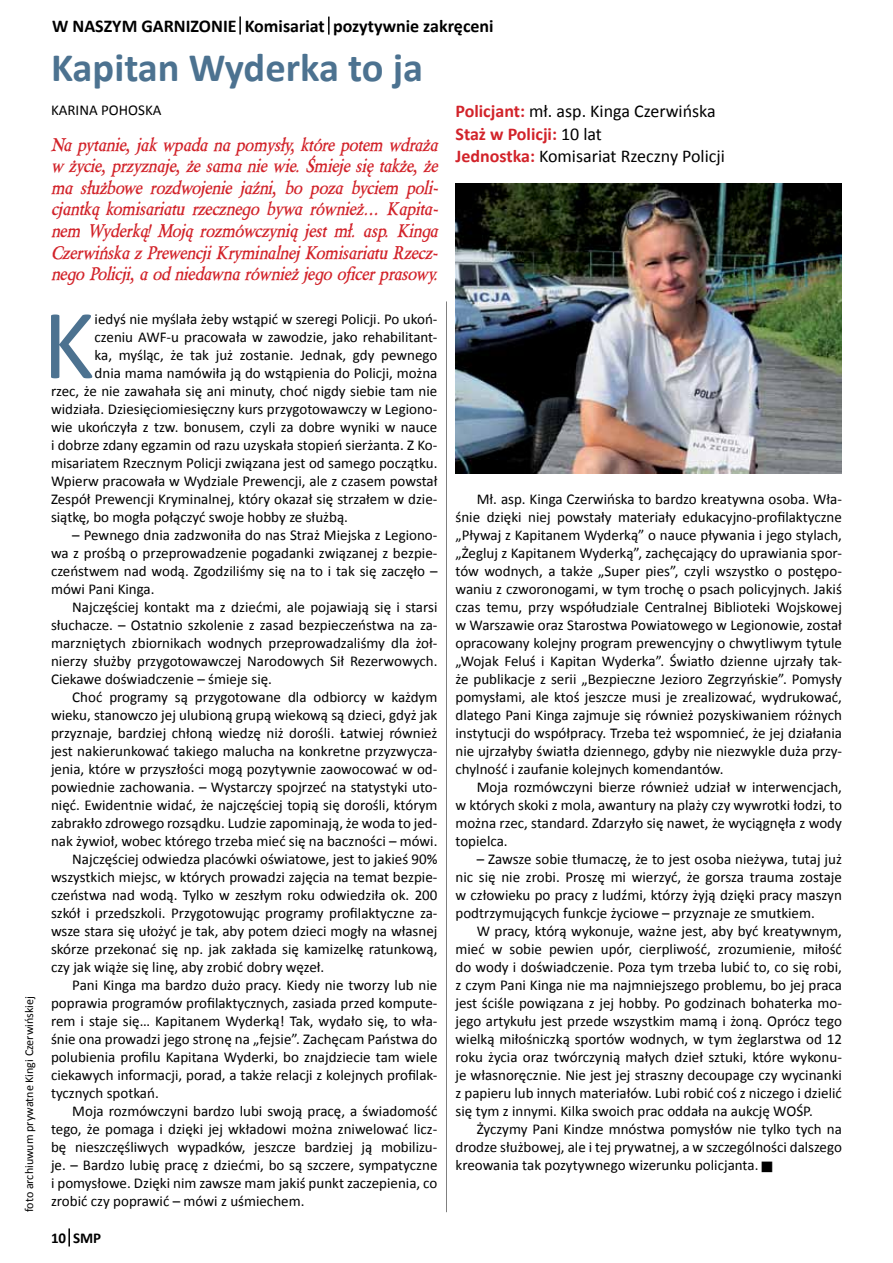
<style>
.page{position:relative;width:893px;height:1263px;background:#fff}
.page>*{position:absolute;margin:0;border:0;box-sizing:border-box;transform-origin:0 0}
.t1{font:100.05px "Calibri";color:#4c7290}
.t2{font:700 40.5px "Calibri";color:#4c7290}
.t3{font:italic 700 18px/21.6px "Berylium";color:#d2232a;text-align:justify}
.t4{font:18px/22.5px "Calibri";color:#000}
.t5{font:700 18px "Calibri";color:#000}
.t6{font:15px/18px "Calibri";color:#000;text-align:justify}
.t7{font:700 15px "Calibri";color:#000}
.t8{font:12px "Calibri";color:#000}
.s1{font-weight:700;color:#d2232a}
</style>
<div class="page">
<svg style="left:68px;top:1228px;width:2px;height:18px"></svg>
<hr style="left:446px;top:301px;width:1px;height:911px;background:#000">
<svg style="left:239px;top:16px;width:2px;height:19px"></svg>
<svg style="left:328px;top:17px;width:2px;height:18px"></svg>
<img style="left:455px;top:183px;width:387px;height:290px">
<p class="t8" style="left:22px;top:1212px;width:218px;rotate:-90deg">foto archiuwum prywatne Kingi Czerwińskiej</p>
<p class="t5" style="left:52px;top:15px;width:443px">W NASZYM GARNIZONIE Komisariat pozytywnie zakręceni</p>
<h2 class="t2" style="left:51px;top:42px;width:374px">Kapitan Wyderka to ja</h2>
<p class="t6" style="left:51px;top:101px;width:112px">KARINA POHOSKA</p>
<p class="t3" style="left:51px;top:134px;width:388px">Na pytanie, jak wpada na pomysły, które potem wdraża w życie, przyznaje, że sama nie wie. Śmieje się także, że ma służbowe rozdwojenie jaźni, bo poza byciem poli&shy;cjantką komisariatu rzecznego bywa również… Kapita&shy;nem Wyderką! Moją rozmówczynią jest mł. asp. Kinga Czerwińska z Prewencji Kryminalnej Komisariatu Rzecz&shy;nego Policji, a od niedawna również jego oficer prasowy.</p>
<h1 class="t1" style="left:43px;top:282px;width:54px">K</h1>
<p class="t6" style="left:95px;top:310px;width:344px">iedyś nie myślała żeby wstąpić w szeregi Policji. Po ukoń-</p>
<p class="t6" style="left:95px;top:328px;width:344px">czeniu AWF-u pracowała w zawodzie, jako rehabilitant-</p>
<p class="t6" style="left:95px;top:346px;width:344px">ka, myśląc, że tak już zostanie. Jednak, gdy pewnego</p>
<p class="t6" style="left:95px;top:364px;width:344px">dnia mama namówiła ją do wstąpienia do Policji, można</p>
<p class="t6" style="left:51px;top:382px;width:388px">rzec, że nie zawahała się ani minuty, choć nigdy siebie tam nie</p>
<p class="t6" style="left:51px;top:400px;width:388px">widziała. Dziesięciomiesięczny kurs przygotowawczy w Legiono-</p>
<p class="t6" style="left:51px;top:418px;width:388px">wie ukończyła z tzw. bonusem, czyli za dobre wyniki w nauce</p>
<p class="t6" style="left:51px;top:436px;width:388px">i dobrze zdany egzamin od razu uzyskała stopień sierżanta. Z Ko-</p>
<p class="t6" style="left:51px;top:454px;width:388px">misariatem Rzecznym Policji związana jest od samego początku.</p>
<p class="t6" style="left:51px;top:472px;width:388px">Wpierw pracowała w Wydziale Prewencji, ale z czasem powstał</p>
<p class="t6" style="left:51px;top:490px;width:388px">Zespół Prewencji Kryminalnej, który okazał się strzałem w dzie-</p>
<p class="t6" style="left:51px;top:508px;width:298px">siątkę, bo mogła połączyć swoje hobby ze służbą.</p>
<p class="t6" style="left:51px;top:526px;width:388px;text-indent:21px">– Pewnego dnia zadzwoniła do nas Straż Miejska z Legiono&shy;wa z prośbą o przeprowadzenie pogadanki związanej z bezpie&shy;czeństwem nad wodą. Zgodziliśmy się na to i tak się zaczęło – mówi Pani Kinga.</p>
<p class="t6" style="left:51px;top:598px;width:388px;text-indent:21px">Najczęściej kontakt ma z dziećmi, ale pojawiają się i starsi słuchacze. – Ostatnio szkolenie z zasad bezpieczeństwa na za&shy;marzniętych zbiornikach wodnych przeprowadzaliśmy dla żoł&shy;nierzy służby przygotowawczej Narodowych Sił Rezerwowych.<br>Ciekawe doświadczenie – śmieje się.</p>
<p class="t6" style="left:72px;top:688px;width:367px">Choć programy są przygotowane dla odbiorcy w każdym</p>
<p class="t6" style="left:51px;top:706px;width:388px">wieku, stanowczo jej ulubioną grupą wiekową są dzieci, gdyż jak</p>
<p class="t6" style="left:51px;top:724px;width:388px">przyznaje, bardziej chłoną wiedzę niż dorośli. Łatwiej również</p>
<p class="t6" style="left:51px;top:742px;width:388px">jest nakierunkować takiego malucha na konkretne przyzwycza-</p>
<p class="t6" style="left:51px;top:760px;width:388px">jenia, które w przyszłości mogą pozytywnie zaowocować w od-</p>
<p class="t6" style="left:51px;top:778px;width:388px">powiednie zachowania. – Wystarczy spojrzeć na statystyki uto-</p>
<p class="t6" style="left:51px;top:796px;width:388px">nięć. Ewidentnie widać, że najczęściej topią się dorośli, którym</p>
<p class="t6" style="left:51px;top:814px;width:388px">zabrakło zdrowego rozsądku. Ludzie zapominają, że woda to jed-</p>
<p class="t6" style="left:51px;top:832px;width:388px">nak żywioł, wobec którego trzeba mieć się na baczności – mówi.</p>
<p class="t6" style="left:72px;top:850px;width:367px">Najczęściej odwiedza placówki oświatowe, jest to jakieś 90%</p>
<p class="t6" style="left:51px;top:868px;width:388px">wszystkich miejsc, w których prowadzi zajęcia na temat bezpie-</p>
<p class="t6" style="left:51px;top:886px;width:388px">czeństwa nad wodą. Tylko w zeszłym roku odwiedziła ok. 200</p>
<p class="t6" style="left:51px;top:904px;width:388px">szkół i przedszkoli. Przygotowując programy profilaktyczne za-</p>
<p class="t6" style="left:51px;top:922px;width:388px">wsze stara się ułożyć je tak, aby potem dzieci mogły na własnej</p>
<p class="t6" style="left:51px;top:940px;width:388px">skórze przekonać się np. jak zakłada się kamizelkę ratunkową,</p>
<p class="t6" style="left:51px;top:958px;width:275px">czy jak wiąże się linę, aby zrobić dobry węzeł.</p>
<p class="t6" style="left:72px;top:976px;width:367px">Pani Kinga ma bardzo dużo pracy. Kiedy nie tworzy lub nie</p>
<p class="t6" style="left:51px;top:994px;width:388px">poprawia programów profilaktycznych, zasiada przed kompute-</p>
<p class="t6" style="left:51px;top:1012px;width:388px">rem i staje się… Kapitanem Wyderką! Tak, wydało się, to wła-</p>
<p class="t6" style="left:51px;top:1030px;width:388px">śnie ona prowadzi jego stronę na „fejsie”. Zachęcam Państwa do</p>
<p class="t6" style="left:51px;top:1048px;width:388px">polubienia profilu Kapitana Wyderki, bo znajdziecie tam wiele</p>
<p class="t6" style="left:51px;top:1066px;width:388px">ciekawych informacji, porad, a także relacji z kolejnych profilak-</p>
<p class="t6" style="left:51px;top:1084px;width:109px">tycznych spotkań.</p>
<p class="t6" style="left:72px;top:1102px;width:367px">Moja rozmówczyni bardzo lubi swoją pracę, a świadomość</p>
<p class="t6" style="left:51px;top:1120px;width:388px">tego, że pomaga i dzięki jej wkładowi można zniwelować licz-</p>
<p class="t6" style="left:51px;top:1138px;width:388px">bę nieszczęśliwych wypadków, jeszcze bardziej ją mobilizu-</p>
<p class="t6" style="left:51px;top:1156px;width:388px">je. – Bardzo lubię pracę z dziećmi, bo są szczere, sympatyczne</p>
<p class="t6" style="left:51px;top:1174px;width:388px">i pomysłowe. Dzięki nim zawsze mam jakiś punkt zaczepienia, co</p>
<p class="t6" style="left:51px;top:1192px;width:255px">zrobić czy poprawić – mówi z uśmiechem.</p>
<p class="t7" style="left:51px;top:1228px;width:52px">10 SMP</p>
<p class="t4" style="left:455px;top:100px;width:271px"><span class="s1">Policjant:</span> mł. asp. Kinga Czerwińska<br><span class="s1">Staż w Policji:</span> 10 lat<br><span class="s1">Jednostka:</span> Komisariat Rzeczny Policji</p>
<p class="t6" style="left:455px;top:490px;width:388px;text-indent:21px">Mł. asp. Kinga Czerwińska to bardzo kreatywna osoba. Wła&shy;śnie dzięki niej powstały materiały edukacyjno-profilaktyczne „Pływaj z Kapitanem Wyderką” o nauce pływania i jego stylach, „Żegluj z Kapitanem Wyderką”, zachęcający do uprawiania spor&shy;tów wodnych, a także „Super pies”, czyli wszystko o postępo&shy;waniu z czworonogami, w tym trochę o psach policyjnych. Jakiś czas temu, przy współudziale Centralnej Biblioteki Wojskowej w Warszawie oraz Starostwa Powiatowego w Legionowie, został opracowany kolejny program prewencyjny o chwytliwym tytule „Wojak Feluś i Kapitan Wyderka”. Światło dzienne ujrzały tak&shy;że publikacje z serii „Bezpieczne Jezioro Zegrzyńskie”. Pomysły pomysłami, ale ktoś jeszcze musi je zrealizować, wydrukować, dlatego Pani Kinga zajmuje się również pozyskiwaniem różnych instytucji do współpracy. Trzeba też wspomnieć, że jej działania nie ujrzałyby światła dziennego, gdyby nie niezwykle duża przy&shy;chylność i zaufanie kolejnych komendantów.</p>
<p class="t6" style="left:455px;top:778px;width:388px;text-indent:21px">Moja rozmówczyni bierze również udział w interwencjach, w których skoki z mola, awantury na plaży czy wywrotki łodzi, to można rzec, standard. Zdarzyło się nawet, że wyciągnęła z wody topielca.</p>
<p class="t6" style="left:455px;top:850px;width:388px;text-indent:21px">– Zawsze sobie tłumaczę, że to jest osoba nieżywa, tutaj już nic się nie zrobi. Proszę mi wierzyć, że gorsza trauma zostaje w człowieku po pracy z ludźmi, którzy żyją dzięki pracy maszyn podtrzymujących funkcje życiowe – przyznaje ze smutkiem.</p>
<p class="t6" style="left:455px;top:922px;width:388px;text-indent:21px">W pracy, którą wykonuje, ważne jest, aby być kreatywnym, mieć w sobie pewien upór, cierpliwość, zrozumienie, miłość do wody i doświadczenie. Poza tym trzeba lubić to, co się robi, z czym Pani Kinga nie ma najmniejszego problemu, bo jej praca jest ściśle powiązana z jej hobby. Po godzinach bohaterka mo&shy;jego artykułu jest przede wszystkim mamą i żoną. Oprócz tego wielką miłośniczką sportów wodnych, w tym żeglarstwa od 12 roku życia oraz twórczynią małych dzieł sztuki, które wykonu&shy;je własnoręcznie. Nie jest jej straszny decoupage czy wycinanki z papieru lub innych materiałów. Lubi robić coś z niczego i dzielić się tym z innymi. Kilka swoich prac oddała na aukcję WOŚP.</p>
<p class="t6" style="left:455px;top:1120px;width:388px;text-indent:21px">Życzymy Pani Kindze mnóstwa pomysłów nie tylko tych na drodze służbowej, ale i tej prywatnej, a w szczególności dalszego kreowania tak pozytywnego wizerunku policjanta.</p>
</div>
